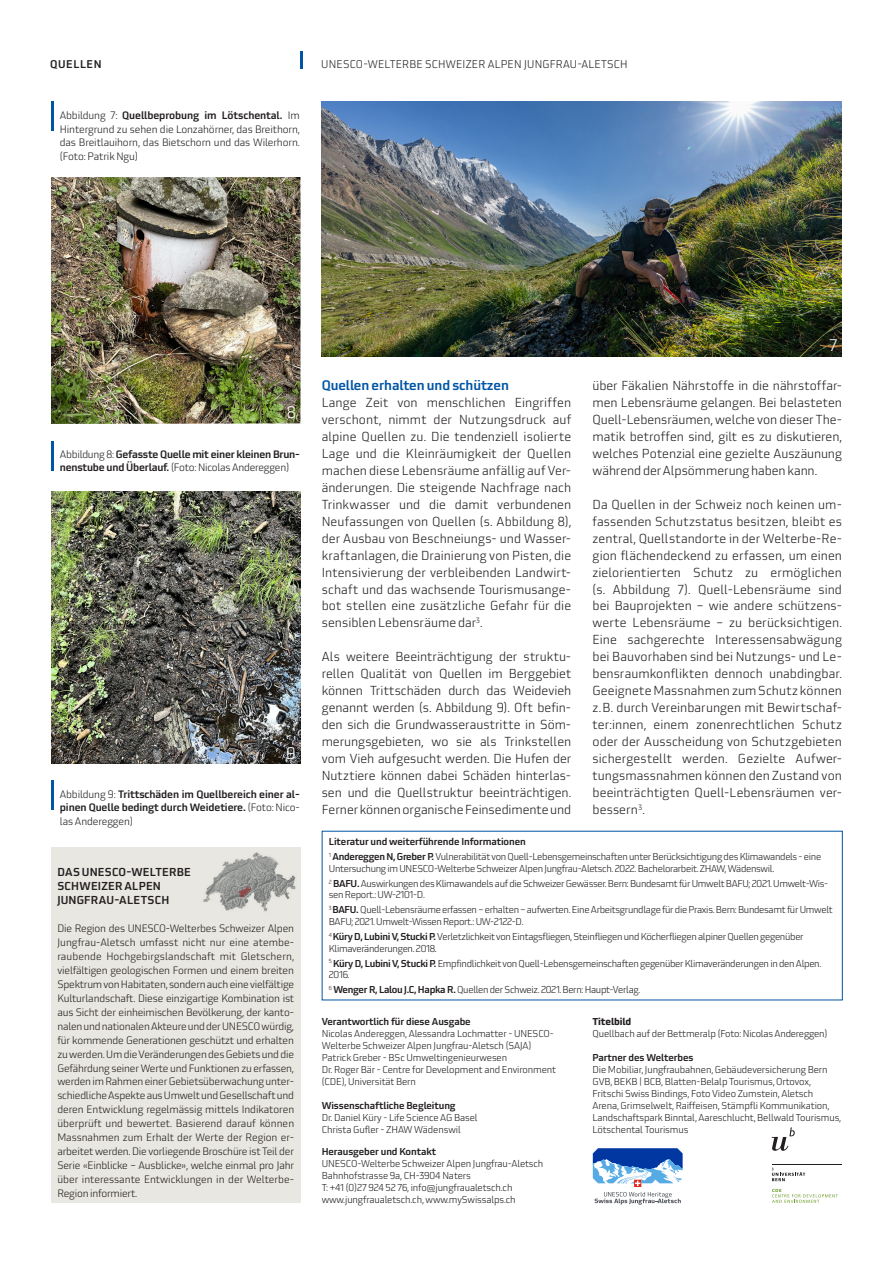
<style>
.page{position:relative;width:893px;height:1263px;background:#fff}
.page>*{position:absolute;margin:0;border:0;box-sizing:border-box;transform-origin:0 0}
.Legende{font:300 16.35px "Utility Pro";color:#fff}
.Bodytext{font:500 13.5px "Utility Pro";letter-spacing:-.01em;color:#0155a5}
.Bodytext-2{font:300 12.75px/17px "Utility Pro";color:#231f20;text-align:justify}
.Tabelle{font:500 11.25px/14px "Utility Pro";letter-spacing:.02em;color:#231f20}
.t1{font:300 10.95px "Utility Pro";letter-spacing:.02em;color:#231f20}
.t2{font:500 10.95px "Utility Pro";letter-spacing:.06em;color:#231f20}
.Bodytext-3{font:300 10.5px/14px "Utility Pro";color:#231f20;text-align:justify}
.Legende-2{font:500 10.5px/13.5px "Utility Pro";letter-spacing:-.01em;color:#231f20;text-align:justify}
.Legende-3{font:300 10.5px/13.5px "Utility Pro";letter-spacing:-.01em;color:#231f20;text-align:justify}
.literatur{font:300 9.75px/11.6px "Utility Pro";letter-spacing:-.03em;color:#231f20}
.literatur-2{font:300 9.75px/12px "Utility Pro";letter-spacing:-.01em;color:#231f20}
.literatur-3{font:500 9.75px "Utility Pro";letter-spacing:-.01em;color:#231f20}
.s1{font-weight:500}
.s2{font-weight:300}
.s3{font-weight:700}
</style>
<div class="page">
<svg style="left:772px;top:1128px;width:23px;height:23px"></svg>
<hr style="left:772px;top:1164px;width:69px;height:1px;background:#231f20">
<svg style="left:772px;top:1167px;width:33px;height:14px"></svg>
<svg style="left:772px;top:1189px;width:66px;height:14px"></svg>
<div style="left:51px;top:847px;width:249px;height:356px;background:#e9e7e2"></div>
<img style="left:203px;top:853px;width:93px;height:59px">
<svg style="left:593px;top:1148px;width:90px;height:57px"></svg>
<svg style="left:301px;top:52px;width:2px;height:17px"></svg>
<hr style="left:51px;top:101px;width:2px;height:30px;background:#0155a5">
<img style="left:322px;top:102px;width:520px;height:254px">
<img style="left:51px;top:492px;width:249px;height:271px">
<img style="left:51px;top:177px;width:249px;height:247px">
<hr style="left:51px;top:780px;width:2px;height:30px;background:#0155a5">
<hr style="left:51px;top:441px;width:2px;height:30px;background:#0155a5">
<p class="t2" style="left:50px;top:55px;width:53px">QUELLEN</p>
<p class="t1" style="left:321px;top:56px;width:308px">UNESCO-WELTERBE SCHWEIZER ALPEN JUNGFRAU-ALETSCH</p>
<p class="Legende-3" style="left:60px;top:108px;width:242px">Abbildung 7: <span class="s1">Quellbeprobung im Lötschental.</span> Im Hintergrund zu sehen die Lonzahörner, das Breithorn, das Breitlauihorn, das Bietschorn und das Wilerhorn. (Foto: Patrik Ngu)</p>
<p class="Legende" style="left:287px;top:401px;width:11px">8</p>
<p class="Legende-2" style="left:60px;top:446px;width:242px"><span class="s2">Abbildung 8:</span> Gefasste Quelle mit einer kleinen Brun&shy;nenstube und Überlauf. <span class="s2">(Foto: Nicolas Andereggen)</span></p>
<p class="Legende" style="left:287px;top:741px;width:11px">9</p>
<p class="Legende-2" style="left:60px;top:786px;width:242px"><span class="s2">Abbildung 9:</span> Trittschäden im Quellbereich einer al&shy;pinen Quelle bedingt durch Weidetiere. <span class="s2">(Foto: Nico&shy;las Andereggen)</span></p>
<p class="Tabelle" style="left:57px;top:864px;width:135px">DAS UNESCO-WELTERBE<br>SCHWEIZER ALPEN<br>JUNGFRAU-ALETSCH</p>
<p class="Bodytext-3" style="left:57px;top:921px;width:238px">Die Region des UNESCO-Welterbes Schweizer Alpen Jungfrau-Aletsch umfasst nicht nur eine atembe&shy;raubende Hochgebirgslandschaft mit Gletschern, vielfältigen geologischen Formen und einem breiten Spektrum von Habitaten, sondern auch eine vielfältige Kulturlandschaft. Diese einzigartige Kombination ist aus Sicht der einheimischen Bevölkerung, der kanto&shy;nalen und nationalen Akteure und der UNESCO würdig, für kommende Generationen geschützt und erhalten zu werden. Um die Veränderungen des Gebiets und die Gefährdung seiner Werte und Funktionen zu erfassen, werden im Rahmen einer Gebietsüberwachung unter&shy;schiedliche Aspekte aus Umwelt und Gesellschaft und deren Entwicklung regelmässig mittels Indikatoren überprüft und bewertet. Basierend darauf können Massnahmen zum Erhalt der Werte der Region er&shy;arbeitet werden. Die vorliegende Broschüre ist Teil der Serie «Einblicke – Ausblicke», welche einmal pro Jahr über interessante Entwicklungen in der Welterbe-Region informiert.</p>
<p class="Bodytext" style="left:322px;top:374px;width:189px">Quellen erhalten und schützen</p>
<p class="Bodytext-2" style="left:322px;top:393px;width:251px">Lange Zeit von menschlichen Eingriffen verschont, nimmt der Nutzungsdruck auf alpine Quellen zu. Die tendenziell isolierte Lage und die Kleinräumigkeit der Quellen machen diese Lebensräume anfällig auf Ver&shy;änderungen. Die steigende Nachfrage nach Trinkwasser und die damit verbundenen Neufassungen von Quellen (s. Abbildung 8), der Ausbau von Beschneiungs- und Wasser&shy;kraftanlagen, die Drainierung von Pisten, die Intensivierung der verbleibenden Landwirt&shy;schaft und das wachsende Tourismusange&shy;bot stellen eine zusätzliche Gefahr für die sensiblen Lebensräume dar<sup>3</sup>.</p>
<p class="Bodytext-2" style="left:322px;top:648px;width:251px">Als weitere Beeinträchtigung der struktu&shy;rellen Qualität von Quellen im Berggebiet können Trittschäden durch das Weidevieh genannt werden (s. Abbildung 9). Oft befin&shy;den sich die Grundwasseraustritte in Söm&shy;merungsgebieten, wo sie als Trinkstellen vom Vieh aufgesucht werden. Die Hufen der Nutztiere können dabei Schäden hinterlas&shy;sen und die Quellstruktur beeinträchtigen.<br>Ferner können organische Feinsedimente und</p>
<p class="Legende" style="left:829px;top:333px;width:9px">7</p>
<p class="Bodytext-2" style="left:592px;top:376px;width:251px">über Fäkalien Nährstoffe in die nährstoffar&shy;men Lebensräume gelangen. Bei belasteten Quell-Lebensräumen, welche von dieser The&shy;matik betroffen sind, gilt es zu diskutieren, welches Potenzial eine gezielte Auszäunung während der Alpsömmerung haben kann.</p>
<p class="Bodytext-2" style="left:592px;top:495px;width:251px">Da Quellen in der Schweiz noch keinen um&shy;fassenden Schutzstatus besitzen, bleibt es zentral, Quellstandorte in der Welterbe-Re&shy;gion flächendeckend zu erfassen, um einen zielorientierten Schutz zu ermöglichen (s. Abbildung 7). Quell-Lebensräume sind bei Bauprojekten – wie andere schützens&shy;werte Lebensräume – zu berücksichtigen.<br>Eine sachgerechte Interessensabwägung bei Bauvorhaben sind bei Nutzungs- und Le&shy;bensraumkonflikten dennoch unabdingbar.<br>Geeignete Massnahmen zum Schutz können z.B. durch Vereinbarungen mit Bewirtschaf&shy;ter:innen, einem zonenrechtlichen Schutz oder der Ausscheidung von Schutzgebieten sichergestellt werden. Gezielte Aufwer&shy;tungsmassnahmen können den Zustand von beeinträchtigten Quell-Lebensräumen ver&shy;bessern<sup>3</sup>.</p>
<p class="literatur-3" style="left:329px;top:834px;width:198px">Literatur und weiterführende Informationen</p>
<p class="literatur" style="left:329px;top:850px;width:494px"><sup>1</sup> <span class="s1">Andereggen N, Greber P.</span> Vulnerabilität von Quell-Lebensgemeinschaften unter Berücksichtigung des Klimawandels - eine<br>Untersuchung im UNESCO-Welterbe Schweizer Alpen Jungfrau-Aletsch. 2022. Bachelorarbeit. ZHAW, Wädenswil.</p>
<p class="literatur" style="left:329px;top:877px;width:501px"><sup>2</sup> <span class="s1">BAFU.</span> Auswirkungen des Klimawandels auf die Schweizer Gewässer. Bern: Bundesamt für Umwelt BAFU; 2021. Umwelt-Wis&shy;sen Report.: UW-2101-D.</p>
<p class="literatur" style="left:329px;top:904px;width:505px"><sup>3</sup> <span class="s1">BAFU.</span> Quell-Lebensräume erfassen – erhalten – aufwerten. Eine Arbeitsgrundlage für die Praxis. Bern: Bundesamt für Umwelt<br>BAFU; 2021. Umwelt-Wissen Report.: UW-2122-D.</p>
<p class="literatur" style="left:329px;top:930px;width:476px"><sup>4</sup> <span class="s1">Küry D, Lubini V, Stucki P.</span> Verletzlichkeit von Eintagsfliegen, Steinfliegen und Köcherfliegen alpiner Quellen gegenüber<br>Klimaveränderungen. 2018.</p>
<p class="literatur" style="left:329px;top:957px;width:494px"><sup>5</sup> <span class="s1">Küry D, Lubini V, Stucki P.</span> Empfindlichkeit von Quell-Lebensgemeinschaften gegenüber Klimaveränderungen in den Alpen.<br>2016.</p>
<p class="literatur" style="left:329px;top:983px;width:313px"><sup>6</sup> <span class="s1">Wenger R, Lalou J.C, Hapka R.</span> Quellen der Schweiz. 2021. Bern: Haupt-Verlag.</p>
<p class="literatur-2" style="left:322px;top:1014px;width:234px"><span class="s1">Verantwortlich für diese Ausgabe<br></span>Nicolas Andereggen, Alessandra Lochmatter - UNESCO-<br>Welterbe Schweizer Alpen Jungfrau-Aletsch (SAJA)</p>
<p class="literatur-2" style="left:322px;top:1050px;width:187px">Patrick Greber - BSc Umweltingenieurwesen</p>
<p class="literatur-2" style="left:322px;top:1062px;width:236px">Dr. Roger Bär - Centre for Development and Environment (CDE), Universität Bern</p>
<p class="literatur-3" style="left:322px;top:1097px;width:135px">Wissenschaftliche Begleitung</p>
<p class="literatur-2" style="left:322px;top:1110px;width:157px">Dr. Daniel Küry - Life Science AG Basel</p>
<p class="literatur-2" style="left:322px;top:1122px;width:141px">Christa Gufler - ZHAW Wädenswil</p>
<p class="literatur-2" style="left:592px;top:1014px;width:236px"><span class="s3">Titelbild<br></span>Quellbach auf der Bettmeralp (Foto: Nicolas Andereggen)</p>
<p class="literatur-3" style="left:592px;top:1049px;width:102px">Partner des Welterbes</p>
<p class="literatur-2" style="left:592px;top:1062px;width:250px">Die Mobiliar, Jungfraubahnen, Gebäudeversicherung Bern GVB, BEKB | BCB, Blatten-Belalp Tourismus, Ortovox, Fritschi Swiss Bindings, Foto Video Zumstein, Aletsch Arena, Grimselwelt, Raiffeisen, Stämpfli Kommunikation, Landschaftspark Binntal, Aareschlucht, Bellwald Tourismus, Lötschental Tourismus</p>
<p class="literatur-3" style="left:322px;top:1144px;width:116px">Herausgeber und Kontakt</p>
<p class="literatur-2" style="left:322px;top:1157px;width:223px">UNESCO-Welterbe Schweizer Alpen Jungfrau-Aletsch</p>
<p class="literatur-2" style="left:322px;top:1169px;width:151px">Bahnhofstrasse 9a, CH-3904 Naters</p>
<p class="literatur-2" style="left:322px;top:1181px;width:192px">T: +41 (0)27 924 52 76, info@jungfraualetsch.ch</p>
<p class="literatur-2" style="left:322px;top:1193px;width:195px">www.jungfraualetsch.ch, www.mySwissalps.ch</p>
</div>
